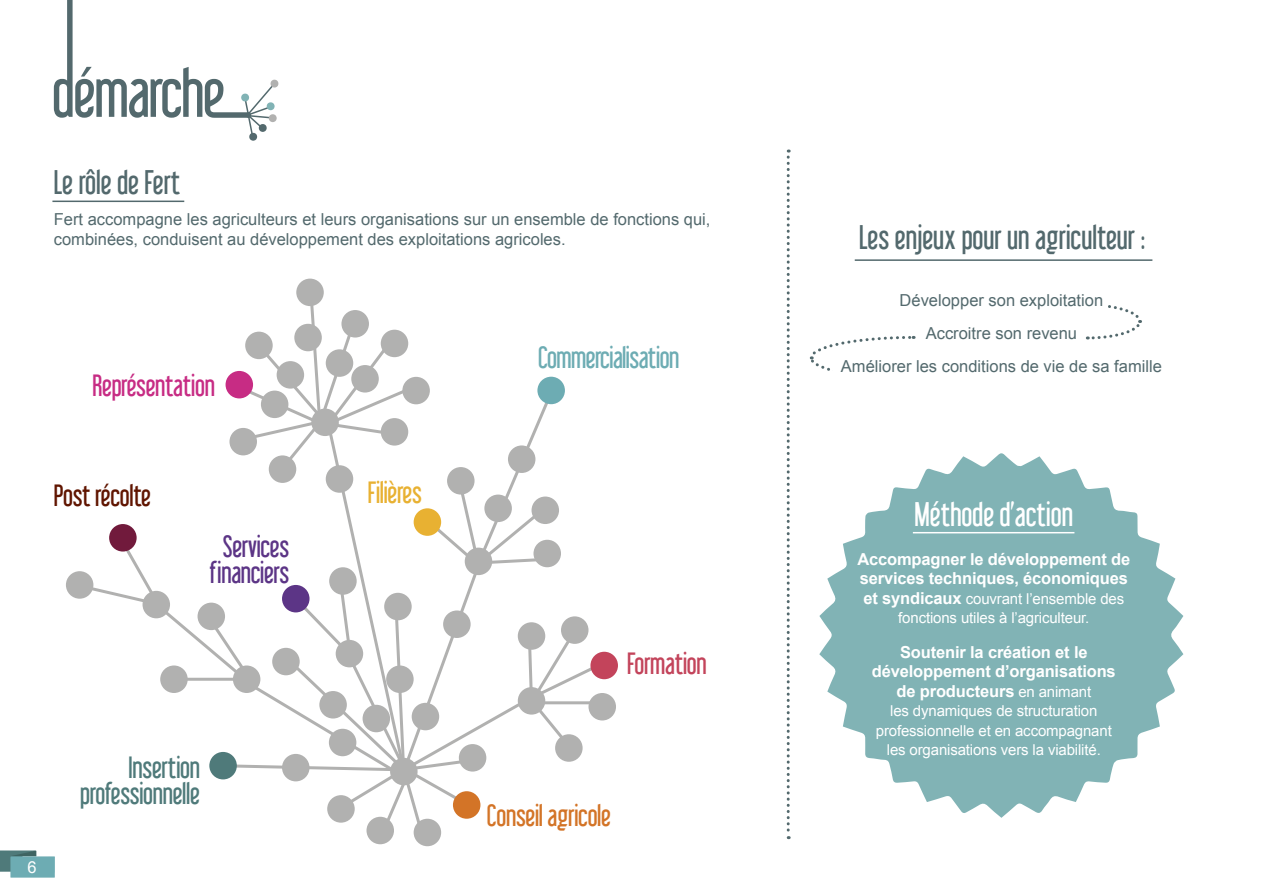
<style>
.page{position:relative;width:1263px;height:893px;background:#fff}
.page>*{position:absolute;margin:0;border:0;box-sizing:border-box;transform-origin:0 0}
.t1{font:30px "Libel Suit";color:#53696d}
.t2{font:30px "Libel Suit";color:#fff}
.t3{font:27px/25.5px "Libel Suit";letter-spacing:-.01em;color:#4f7a7a;text-align:right}
.t4{font:27px/25.5px "Libel Suit";letter-spacing:-.01em;color:#5c3586;text-align:center}
.t5{font:27px "Libel Suit";letter-spacing:-.02em;color:#6dacb3}
.t6{font:27px "Libel Suit";letter-spacing:-.01em;color:#d37427}
.t7{font:27px "Libel Suit";letter-spacing:-.01em;color:#c72c84}
.t8{font:27px "Libel Suit";letter-spacing:-.01em;color:#601500}
.t9{font:27px "Libel Suit";letter-spacing:-.01em;color:#c3445b}
.t10{font:27px "Libel Suit";letter-spacing:-.01em;color:#e8b132}
.t11{font:16.5px/33px "Arial";color:#53696d}
.t12{font:700 16.5px/19.5px "Arial";letter-spacing:-.01em;color:#fff}
.t13{font:16.5px "Arial";color:#fff}
.t14{font:15px/19.5px "Arial";letter-spacing:-.01em;color:#fff;text-align:center}
.s1{font-weight:700;font-size:16.5px}
.s2{font-weight:400;font-size:15px}
</style>
<div class="page">
<svg style="left:819px;top:453px;width:364px;height:365px;fill:#81b3b5"></svg>
<svg style="left:75px;top:284px;width:527px;height:558px"></svg>
<div style="left:588px;top:693px;width:28px;height:27px;background:#b1b1b0;border-radius:50%"></div>
<div style="left:555px;top:734px;width:28px;height:28px;background:#b1b1b0;border-radius:50%"></div>
<div style="left:561px;top:616px;width:27px;height:28px;background:#b1b1b0;border-radius:50%"></div>
<div style="left:518px;top:622px;width:27px;height:28px;background:#b1b1b0;border-radius:50%"></div>
<div style="left:508px;top:445px;width:27px;height:28px;background:#b1b1b0;border-radius:50%"></div>
<div style="left:531px;top:496px;width:28px;height:28px;background:#b1b1b0;border-radius:50%"></div>
<div style="left:533px;top:540px;width:28px;height:27px;background:#b1b1b0;border-radius:50%"></div>
<div style="left:484px;top:495px;width:28px;height:27px;background:#b1b1b0;border-radius:50%"></div>
<div style="left:447px;top:467px;width:28px;height:28px;background:#b1b1b0;border-radius:50%"></div>
<div style="left:465px;top:548px;width:27px;height:27px;background:#b1b1b0;border-radius:50%"></div>
<div style="left:443px;top:610px;width:28px;height:28px;background:#b1b1b0;border-radius:50%"></div>
<div style="left:518px;top:687px;width:27px;height:28px;background:#b1b1b0;border-radius:50%"></div>
<div style="left:381px;top:418px;width:27px;height:28px;background:#b1b1b0;border-radius:50%"></div>
<div style="left:402px;top:377px;width:28px;height:27px;background:#b1b1b0;border-radius:50%"></div>
<div style="left:381px;top:330px;width:27px;height:27px;background:#b1b1b0;border-radius:50%"></div>
<div style="left:459px;top:744px;width:27px;height:28px;background:#b1b1b0;border-radius:50%"></div>
<div style="left:414px;top:819px;width:27px;height:27px;background:#b1b1b0;border-radius:50%"></div>
<div style="left:366px;top:817px;width:28px;height:27px;background:#b1b1b0;border-radius:50%"></div>
<div style="left:327px;top:795px;width:28px;height:28px;background:#b1b1b0;border-radius:50%"></div>
<div style="left:282px;top:754px;width:27px;height:27px;background:#b1b1b0;border-radius:50%"></div>
<div style="left:336px;top:640px;width:27px;height:27px;background:#b1b1b0;border-radius:50%"></div>
<div style="left:384px;top:593px;width:28px;height:27px;background:#b1b1b0;border-radius:50%"></div>
<div style="left:386px;top:665px;width:28px;height:28px;background:#b1b1b0;border-radius:50%"></div>
<div style="left:390px;top:758px;width:28px;height:27px;background:#b1b1b0;border-radius:50%"></div>
<div style="left:412px;top:703px;width:27px;height:27px;background:#b1b1b0;border-radius:50%"></div>
<div style="left:363px;top:705px;width:27px;height:27px;background:#b1b1b0;border-radius:50%"></div>
<div style="left:272px;top:648px;width:28px;height:27px;background:#b1b1b0;border-radius:50%"></div>
<div style="left:282px;top:585px;width:27px;height:27px;background:#5c3586;border-radius:50%"></div>
<div style="left:329px;top:567px;width:28px;height:28px;background:#b1b1b0;border-radius:50%"></div>
<div style="left:319px;top:691px;width:28px;height:27px;background:#b1b1b0;border-radius:50%"></div>
<div style="left:329px;top:729px;width:27px;height:27px;background:#b1b1b0;border-radius:50%"></div>
<div style="left:233px;top:665px;width:27px;height:28px;background:#b1b1b0;border-radius:50%"></div>
<div style="left:160px;top:665px;width:28px;height:28px;background:#b1b1b0;border-radius:50%"></div>
<div style="left:143px;top:591px;width:27px;height:27px;background:#b1b1b0;border-radius:50%"></div>
<div style="left:198px;top:603px;width:27px;height:27px;background:#b1b1b0;border-radius:50%"></div>
<div style="left:66px;top:571px;width:27px;height:28px;background:#b1b1b0;border-radius:50%"></div>
<div style="left:341px;top:310px;width:28px;height:28px;background:#b1b1b0;border-radius:50%"></div>
<div style="left:296px;top:279px;width:28px;height:27px;background:#b1b1b0;border-radius:50%"></div>
<div style="left:326px;top:349px;width:27px;height:28px;background:#b1b1b0;border-radius:50%"></div>
<div style="left:294px;top:324px;width:28px;height:27px;background:#b1b1b0;border-radius:50%"></div>
<div style="left:245px;top:332px;width:28px;height:27px;background:#b1b1b0;border-radius:50%"></div>
<div style="left:277px;top:361px;width:27px;height:28px;background:#b1b1b0;border-radius:50%"></div>
<div style="left:326px;top:465px;width:27px;height:28px;background:#b1b1b0;border-radius:50%"></div>
<div style="left:311px;top:409px;width:28px;height:27px;background:#b1b1b0;border-radius:50%"></div>
<div style="left:269px;top:455px;width:27px;height:28px;background:#b1b1b0;border-radius:50%"></div>
<div style="left:261px;top:391px;width:27px;height:27px;background:#b1b1b0;border-radius:50%"></div>
<div style="left:229px;top:428px;width:28px;height:27px;background:#b1b1b0;border-radius:50%"></div>
<div style="left:226px;top:371px;width:27px;height:27px;background:#c72c84;border-radius:50%"></div>
<div style="left:537px;top:377px;width:28px;height:27px;background:#6dacb3;border-radius:50%"></div>
<div style="left:590px;top:652px;width:28px;height:27px;background:#c3445b;border-radius:50%"></div>
<div style="left:414px;top:508px;width:27px;height:28px;background:#e8b132;border-radius:50%"></div>
<div style="left:453px;top:791px;width:27px;height:28px;background:#d37427;border-radius:50%"></div>
<div style="left:209px;top:752px;width:28px;height:27px;background:#4f7a7a;border-radius:50%"></div>
<div style="left:109px;top:524px;width:28px;height:27px;background:#711a3c;border-radius:50%"></div>
<div style="left:351px;top:365px;width:28px;height:28px;background:#b1b1b0;border-radius:50%"></div>
<hr style="left:52px;top:201px;width:132px;height:1px;background:#53696d">
<hr style="left:855px;top:259px;width:297px;height:2px;background:#53696d">
<hr style="left:913px;top:532px;width:161px;height:1px;background:#fff">
<svg style="left:787px;top:150px;width:3px;height:689px"></svg>
<svg style="left:0;top:850px;width:55px;height:28px;background:#7aabaf"></svg>
<svg style="left:54px;top:0;width:225px;height:141px"></svg>
<svg style="left:1087px;top:305px;width:55px;height:35px"></svg>
<svg style="left:809px;top:336px;width:105px;height:35px"></svg>
<div style="left:1059px;top:293px;width:49px;height:20px;background:#fff"></div>
<div style="left:834px;top:360px;width:83px;height:27px;background:#fff"></div>
<h1 class="t1" style="left:54px;top:164px;width:128px">Le rôle de Fert</h1>
<p class="t11" style="left:54px;top:210px;width:658px;line-height:19.5px">Fert accompagne les agriculteurs et leurs organisations sur un ensemble de fonctions qui, combinées, conduisent au développement des exploitations agricoles.</p>
<h1 class="t1" style="left:859px;top:219px;width:288px">Les enjeux pour un agriculteur :</h1>
<h2 class="t7" style="left:93px;top:369px;width:124px">Représentation</h2>
<h2 class="t5" style="left:538px;top:341px;width:143px">Commercialisation</h2>
<p class="t11" style="left:841px;top:284px;width:322px;text-align:center">Développer son exploitation<br>Accroitre son revenu<br>Améliorer les conditions de vie de sa famille</p>
<h2 class="t8" style="left:54px;top:479px;width:99px">Post récolte</h2>
<h2 class="t4" style="left:210px;top:534px;width:81px">Services financiers</h2>
<p class="t13" style="left:28px;top:856px;width:11px">6</p>
<h2 class="t3" style="left:80px;top:755px;width:121px">Insertion professionnelle</h2>
<h2 class="t10" style="left:368px;top:476px;width:56px">Filières</h2>
<h2 class="t9" style="left:627px;top:648px;width:81px">Formation</h2>
<h2 class="t6" style="left:487px;top:799px;width:126px">Conseil agricole</h2>
<h1 class="t2" style="left:914px;top:496px;width:160px">Méthode d’action</h1>
<p class="t12" style="left:857px;top:549px;width:274px">Accompagner le développement de services techniques, économiques</p>
<p class="t14" style="left:863px;top:589px;width:262px"><span class="s1">et syndicaux</span> couvrant l’ensemble des fonctions utiles à l’agriculteur.</p>
<p class="t12" style="left:872px;top:642px;width:245px;text-align:center">Soutenir la création et le développement d’organisations de producteurs <span class="s2">en animant</span></p>
<p class="t14" style="left:876px;top:701px;width:238px">les dynamiques de structuration professionnelle et en accompagnant les organisations vers la viabilité.</p>
</div>
